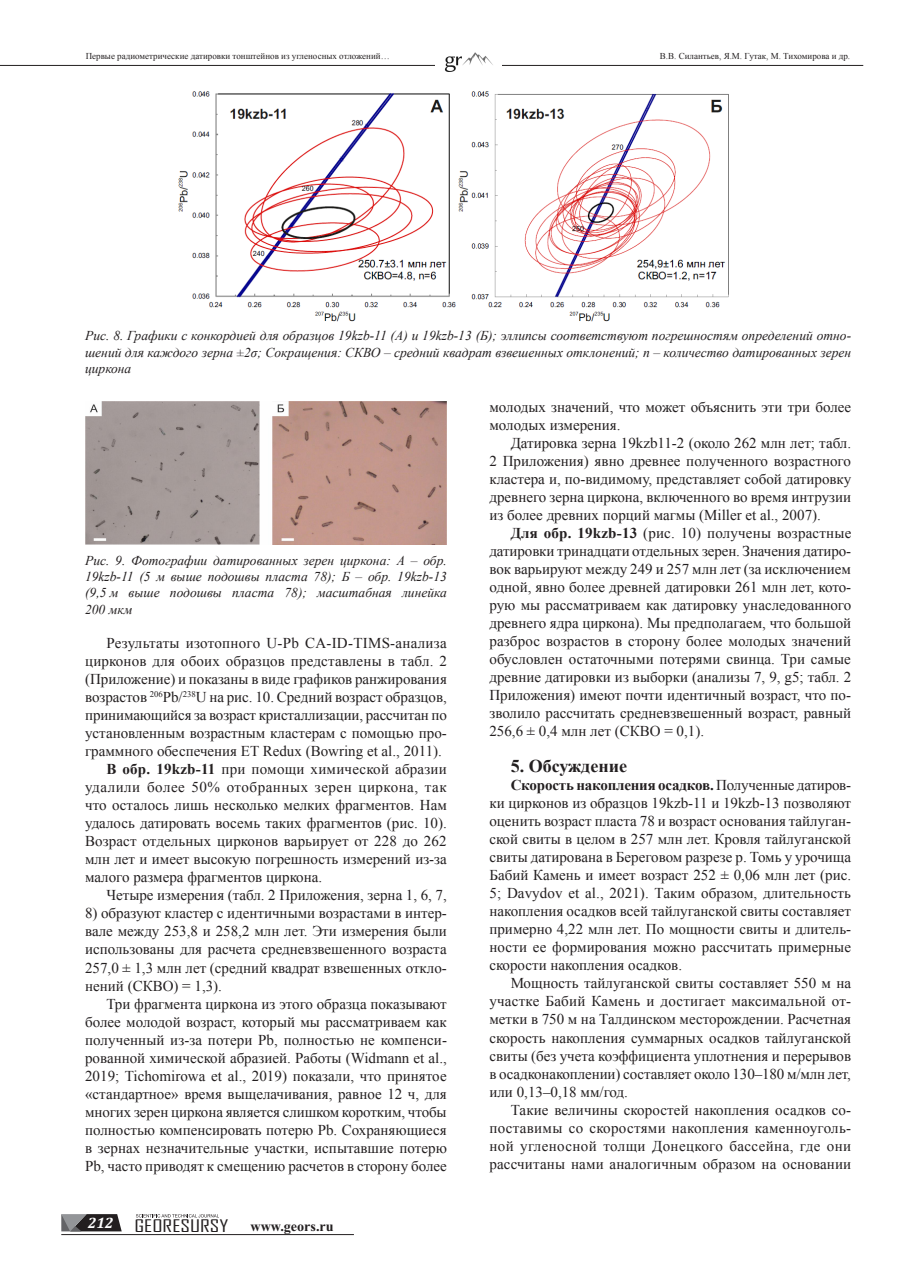
<style>
.page{position:relative;width:915px;height:1276px;background:#fff}
.page>*{position:absolute;margin:0;border:0;box-sizing:border-box;transform-origin:0 0}
.t1{font:700 18px "Times New Roman";color:#231f20}
.t2{font:16.65px "Agency FB Cyrillic";color:#231f20;scale:1.37 1}
.t3{font:15px/18px "Times New Roman";color:#231f20;text-align:justify}
.t4{font:15px "Times New Roman";letter-spacing:.02em;color:#231f20}
.t5{font:15px "Times New Roman";letter-spacing:.035em;color:#231f20}
.t6{font:italic 700 15px "Cambria";color:#fff}
.t7{font:700 14.1px "Times New Roman";color:#231f20}
.t8{font:italic 13.5px/16.2px "Times New Roman";color:#231f20;text-align:justify}
.t9{font:9px "Times New Roman";color:#231f20}
.s1{font-weight:700}
</style>
<div class="page">
<hr style="left:61px;top:1234px;width:293px;height:1px;background:#231f20">
<svg style="left:136px;top:1214px;width:82px;height:3px"></svg>
<svg style="left:61px;top:1214px;width:61px;height:17px"></svg>
<hr style="left:0;top:65px;width:863px;height:1px;background:#231f20">
<img style="left:435px;top:52px;width:66px;height:20px">
<img style="left:178px;top:91px;width:551px;height:231px">
<img style="left:85px;top:402px;width:361px;height:142px">
<p class="t9" style="left:86px;top:50px;width:305px">Первые радиометрические датировки тонштейнов из угленосных отложений…</p>
<p class="t9" style="left:659px;top:50px;width:192px">В.В. Силантьев, Я.М. Гутак, М. Тихомирова и др.</p>
<p class="t8" style="left:85px;top:327px;width:767px">Рис. 8. Графики с конкордией для образцов 19kzb-11 (А) и 19kzb-13 (Б); эллипсы соответствуют погрешностям определений отно&shy;шений для каждого зерна ±2σ; Сокращения: СКВО – средний квадрат взвешенных отклонений; n – количество датированных зерен циркона</p>
<p class="t8" style="left:85px;top:552px;width:363px">Рис. 9. Фотографии датированных зерен циркона: А – обр.<br>19kzb-11 (5 м выше подошвы пласта 78); Б – обр. 19kzb‑13 (9,5 м выше подошвы пласта 78); масштабная линейка 200 мкм</p>
<p class="t4" style="left:106px;top:633px;width:342px">Результаты изотопного U-Pb CA-ID-TIMS-анализа</p>
<p class="t3" style="left:85px;top:652px;width:363px">цирконов для обоих образцов представлены в табл. 2</p>
<p class="t3" style="left:85px;top:670px;width:363px">(Приложение) и показаны в виде графиков ранжирования</p>
<p class="t3" style="left:85px;top:688px;width:363px">возрастов <sup>206</sup>Pb/<sup>238</sup>U на рис. 10. Средний возраст образцов,</p>
<p class="t3" style="left:85px;top:706px;width:363px">принимающийся за возраст кристаллизации, рассчитан по</p>
<p class="t3" style="left:85px;top:724px;width:363px">установленным возрастным кластерам с помощью про-</p>
<p class="t3" style="left:85px;top:742px;width:358px">граммного обеспечения ET Redux (Bowring et al., 2011).</p>
<p class="t3" style="left:106px;top:760px;width:342px"><span class="s1">В обр. 19kzb-11</span> при помощи химической абразии</p>
<p class="t5" style="left:85px;top:777px;width:363px">удалили более 50% отобранных зерен циркона, так</p>
<p class="t3" style="left:85px;top:796px;width:363px">что осталось лишь несколько мелких фрагментов. Нам</p>
<p class="t3" style="left:85px;top:814px;width:363px">удалось датировать восемь таких фрагментов (рис. 10).</p>
<p class="t3" style="left:85px;top:832px;width:363px">Возраст отдельных цирконов варьирует от 228 до 262</p>
<p class="t3" style="left:85px;top:850px;width:363px">млн лет и имеет высокую погрешность измерений из-за</p>
<p class="t3" style="left:85px;top:868px;width:238px">малого размера фрагментов циркона.</p>
<p class="t3" style="left:106px;top:886px;width:342px">Четыре измерения (табл. 2 Приложения, зерна 1, 6, 7,</p>
<p class="t3" style="left:85px;top:904px;width:363px">8) образуют кластер с идентичными возрастами в интер&shy;вале между 253,8 и 258,2 млн лет. Эти измерения были использованы для расчета средневзвешенного возраста 257,0 ± 1,3 млн лет (средний квадрат взвешенных откло&shy;нений (СКВО) = 1,3).</p>
<p class="t3" style="left:85px;top:994px;width:363px;text-indent:21px">Три фрагмента циркона из этого образца показывают более молодой возраст, который мы рассматриваем как полученный из-за потери Pb, полностью не компенси&shy;рованной химической абразией. Работы (Widmann et al., 2019; Tichomirowa et al., 2019) показали, что принятое «стандартное» время выщелачивания, равное 12 ч, для многих зерен циркона является слишком коротким, чтобы полностью компенсировать потерю Pb. Сохраняющиеся в зернах незначительные участки, испытавшие потерю Pb, часто приводят к смещению расчетов в сторону более</p>
<p class="t6" style="left:88px;top:1212px;width:27px">212</p>
<p class="t2" style="left:134px;top:1215px;width:70px">GEORESURSY</p>
<p class="t7" style="left:250px;top:1217px;width:85px">www.geors.ru</p>
<p class="t3" style="left:489px;top:398px;width:363px">молодых значений, что может объяснить эти три более молодых измерения.</p>
<p class="t3" style="left:489px;top:434px;width:363px;text-indent:21px">Датировка зерна 19kzb11-2 (около 262 млн лет; табл.<br>2 Приложения) явно древнее полученного возрастного кластера и, по-видимому, представляет собой датировку древнего зерна циркона, включенного во время интрузии из более древних порций магмы (Miller et al., 2007).</p>
<p class="t3" style="left:489px;top:524px;width:363px;text-indent:21px"><span class="s1">Для обр. 19kzb-13</span> (рис. 10) получены возрастные датировки тринадцати отдельных зерен. Значения датиро&shy;вок варьируют между 249 и 257 млн лет (за исключением одной, явно более древней датировки 261 млн лет, кото&shy;рую мы рассматриваем как датировку унаследованного древнего ядра циркона). Мы предполагаем, что большой разброс возрастов в сторону более молодых значений обусловлен остаточными потерями свинца. Три самые древние датировки из выборки (анализы 7, 9, g5; табл. 2<br>Приложения) имеют почти идентичный возраст, что по&shy;зволило рассчитать средневзвешенный возраст, равный 256,6 ± 0,4 млн лет (СКВО = 0,1).</p>
<p class="t1" style="left:510px;top:754px;width:118px">5. Обсуждение</p>
<p class="t3" style="left:489px;top:776px;width:363px;text-indent:21px"><span class="s1">Скорость накопления осадков.</span> Полученные датиров&shy;ки цирконов из образцов 19kzb-11 и 19kzb-13 позволяют оценить возраст пласта 78 и возраст основания тайлуган&shy;ской свиты в целом в 257 млн лет. Кровля тайлуганской свиты датирована в Береговом разрезе р. Томь у урочища Бабий Камень и имеет возраст 252 ± 0,06 млн лет (рис.<br>5; Davydov et al., 2021). Таким образом, длительность накопления осадков всей тайлуганской свиты составляет примерно 4,22 млн лет. По мощности свиты и длитель&shy;ности ее формирования можно рассчитать примерные скорости накопления осадков.</p>
<p class="t3" style="left:489px;top:974px;width:363px;text-indent:21px">Мощность тайлуганской свиты составляет 550 м на участке Бабий Камень и достигает максимальной от&shy;метки в 750 м на Талдинском месторождении. Расчетная скорость накопления суммарных осадков тайлуганской свиты (без учета коэффициента уплотнения и перерывов в осадконакоплении) составляет около 130–180 м/млн лет, или 0,13–0,18 мм/год.</p>
<p class="t3" style="left:489px;top:1100px;width:363px;text-indent:21px">Такие величины скоростей накопления осадков со&shy;поставимы со скоростями накопления каменноуголь&shy;ной угленосной толщи Донецкого бассейна, где они рассчитаны нами аналогичным образом на основании</p>
</div>
